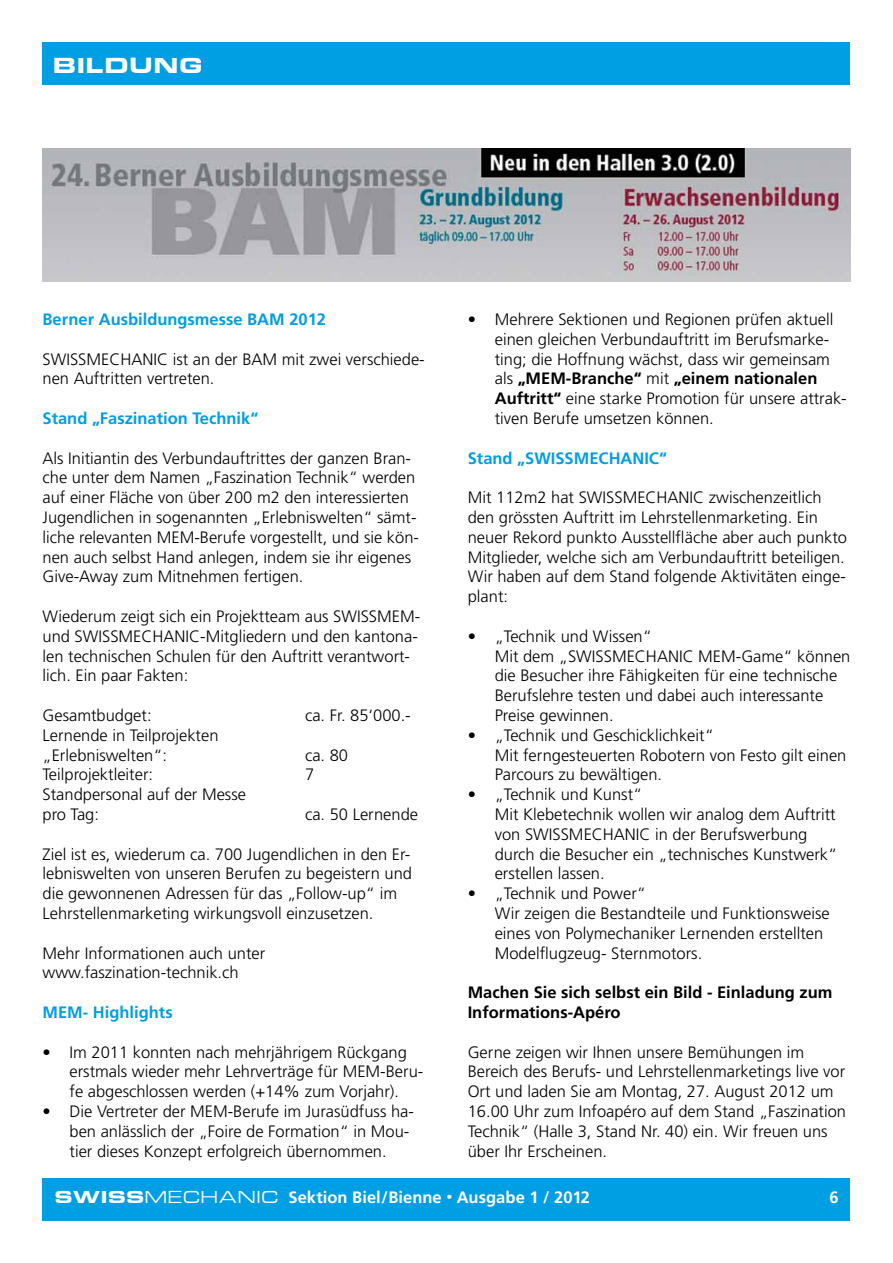
<style>
.page{position:relative;width:893px;height:1263px;background:#fff}
.page>*{position:absolute;margin:0;border:0;box-sizing:border-box;transform-origin:0 0}
.t1{font:700 22.5px "Eurostile MN Extended";letter-spacing:.06em;color:#fff;scale:1.05 1}
.t2{font:300 16.5px/19.8px "Frutiger";color:#000}
.t3{font:700 16.5px "Frutiger";color:#009ee3}
.t4{font:700 16.5px/19.8px "Frutiger";color:#000}
.t5{font:700 16.5px "Frutiger";color:#fff}
.s1{font-weight:700}
.s2{font-family:"Eurostile MN Extended";font-size:18px}
.s3{font-family:"Eurostile MN Extended";font-weight:400;font-size:18px}
.s4{font-size:12px}
</style>
<div class="page">
<div style="left:43px;top:1178px;width:807px;height:42px;background:#009ee3"></div>
<div style="left:43px;top:43px;width:807px;height:42px;background:#009ee3"></div>
<img style="left:43px;top:149px;width:807px;height:132px">
<h1 class="t1" style="left:53px;top:53px;width:143px">BILDUNG</h1>
<p class="t3" style="left:43px;top:309px;width:285px">Berner Ausbildungsmesse BAM 2012</p>
<p class="t2" style="left:43px;top:349px;width:384px">SWISSMECHANIC ist an der BAM mit zwei verschiede&shy;nen Auftritten vertreten.</p>
<p class="t3" style="left:43px;top:408px;width:217px">Stand „Faszination Technik“</p>
<p class="t2" style="left:43px;top:448px;width:378px">Als Initiantin des Verbundauftrittes der ganzen Bran&shy;che unter dem Namen „Faszination Technik“ werden auf einer Fläche von über 200 m2 den interessierten Jugendlichen in sogenannten „Erlebniswelten“ sämt&shy;liche relevanten MEM-Berufe vorgestellt, und sie kön&shy;nen auch selbst Hand anlegen, indem sie ihr eigenes Give-Away zum Mitnehmen fertigen.</p>
<p class="t2" style="left:43px;top:607px;width:379px">Wiederum zeigt sich ein Projektteam aus SWISSMEM&shy;und SWISSMECHANIC-Mitgliedern und den kantona&shy;len technischen Schulen für den Auftritt verantwort&shy;lich. Ein paar Fakten:</p>
<p class="t2" style="left:43px;top:706px;width:111px">Gesamtbudget:</p>
<p class="t2" style="left:305px;top:706px;width:107px">ca. Fr. 85‘000.-</p>
<p class="t2" style="left:43px;top:725px;width:178px">Lernende in Teilprojekten „Erlebniswelten“:</p>
<p class="t2" style="left:305px;top:745px;width:45px">ca. 80</p>
<p class="t2" style="left:43px;top:765px;width:112px">Teilprojektleiter:</p>
<p class="t2" style="left:305px;top:765px;width:11px">7</p>
<p class="t2" style="left:43px;top:785px;width:205px">Standpersonal auf der Messe pro Tag:</p>
<p class="t2" style="left:305px;top:805px;width:115px">ca. 50 Lernende</p>
<p class="t2" style="left:43px;top:844px;width:371px">Ziel ist es, wiederum ca. 700 Jugendlichen in den Er&shy;lebniswelten von unseren Berufen zu begeistern und die gewonnenen Adressen für das „Follow-up“ im Lehrstellenmarketing wirkungsvoll einzusetzen.</p>
<p class="t2" style="left:43px;top:943px;width:224px">Mehr Informationen auch unter www.faszination-technik.ch</p>
<p class="t3" style="left:43px;top:1002px;width:132px">MEM- Highlights</p>
<p class="t2" style="left:70px;top:1042px;width:355px;text-indent:-27px">• Im 2011 konnten nach mehrjährigem Rückgang erstmals wieder mehr Lehrverträge für MEM-Beru&shy;fe abgeschlossen werden (+14% zum Vorjahr).</p>
<p class="t2" style="left:70px;top:1102px;width:346px;text-indent:-27px">• Die Vertreter der MEM-Berufe im Jurasüdfuss ha&shy;ben anlässlich der „Foire de Formation“ in Mou&shy;tier dieses Konzept erfolgreich übernommen.</p>
<p class="t2" style="left:495px;top:310px;width:354px;text-indent:-27px">• Mehrere Sektionen und Regionen prüfen aktuell einen gleichen Verbundauftritt im Berufsmarke&shy;ting; die Hoffnung wächst, dass wir gemeinsam als <span class="s1">„MEM-Branche“</span> mit <span class="s1">„einem nationalen Auftritt“</span> eine starke Promotion für unsere attrak&shy;tiven Berufe umsetzen können.</p>
<p class="t3" style="left:468px;top:448px;width:201px">Stand „SWISSMECHANIC“</p>
<p class="t2" style="left:468px;top:488px;width:381px">Mit 112m2 hat SWISSMECHANIC zwischenzeitlich den grössten Auftritt im Lehrstellenmarketing. Ein neuer Rekord punkto Ausstellfläche aber auch punkto Mitglieder, welche sich am Verbundauftritt beteiligen.<br>Wir haben auf dem Stand folgende Aktivitäten einge&shy;plant:</p>
<p class="t2" style="left:495px;top:626px;width:357px;text-indent:-27px">• „Technik und Wissen“<br>Mit dem „SWISSMECHANIC MEM-Game“ können die Besucher ihre Fähigkeiten für eine technische Berufslehre testen und dabei auch interessante Preise gewinnen.</p>
<p class="t2" style="left:495px;top:725px;width:353px;text-indent:-27px">• „Technik und Geschicklichkeit“<br>Mit ferngesteuerten Robotern von Festo gilt einen<br>Parcours zu bewältigen.</p>
<p class="t2" style="left:495px;top:785px;width:344px;text-indent:-27px">• „Technik und Kunst“<br>Mit Klebetechnik wollen wir analog dem Auftritt von SWISSMECHANIC in der Berufswerbung durch die Besucher ein „technisches Kunstwerk“ erstellen lassen.</p>
<p class="t2" style="left:495px;top:884px;width:337px;text-indent:-27px">• „Technik und Power“<br>Wir zeigen die Bestandteile und Funktionsweise eines von Polymechaniker Lernenden erstellten Modelflugzeug- Sternmotors.</p>
<p class="t4" style="left:468px;top:983px;width:366px">Machen Sie sich selbst ein Bild - Einladung zum<br>Informations-Apéro</p>
<p class="t2" style="left:468px;top:1042px;width:380px">Gerne zeigen wir Ihnen unsere Bemühungen im Bereich des Berufs- und Lehrstellenmarketings live vor Ort und laden Sie am Montag, 27. August 2012 um 16.00 Uhr zum Infoapéro auf dem Stand „Faszination Technik“ (Halle 3, Stand Nr. 40) ein. Wir freuen uns über Ihr Erscheinen.</p>
<p class="t5" style="left:55px;top:1187px;width:536px"><span class="s2">SWISS</span><span class="s3">MECHANIC</span> Sektion Biel/Bienne <span class="s4">•</span> Ausgabe 1 / 2012</p>
<p class="t5" style="left:830px;top:1188px;width:11px">6</p>
</div>
